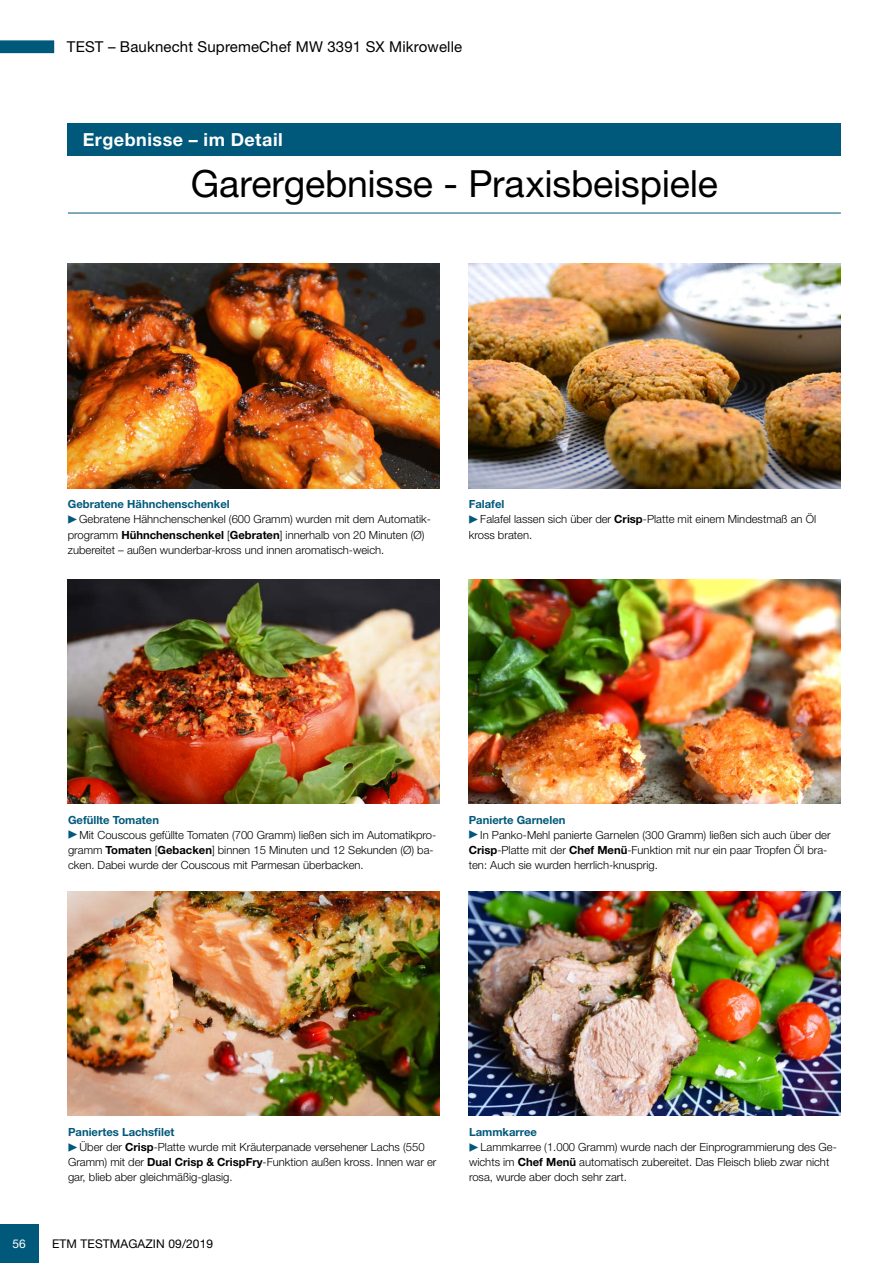
<style>
.page{position:relative;width:893px;height:1263px;background:#fff}
.page>*{position:absolute;margin:0;border:0;box-sizing:border-box;transform-origin:0 0}
.t1{font:37.5px "Helvetica Neue LT Std";letter-spacing:-.005em;color:#000}
.t2{font:700 18px "Helvetica Neue LT Std";letter-spacing:.025em;color:#fff}
.t3{font:15px "Helvetica Neue LT Std";letter-spacing:.01em;color:#000}
.t4{font:12px "Helvetica Neue LT Std";letter-spacing:.01em;color:#000}
.t5{font:12px "Helvetica Neue LT Std";color:#fff}
.t6{font:300 11.25px/15.1px "Helvetica Neue LT Std";color:#000}
.s1{font-weight:700;color:#00587a}
.s2{font-family:"Source Sans Pro";font-weight:400;font-size:10.5px;color:#00587a}
.s3{font-weight:700}
</style>
<div class="page">
<div style="left:68px;top:124px;width:773px;height:32px;background:#00587a"></div>
<hr style="left:68px;top:213px;width:773px;height:1px;background:#00587a">
<img style="left:68px;top:579px;width:371px;height:224px">
<img style="left:469px;top:579px;width:372px;height:224px">
<img style="left:68px;top:264px;width:371px;height:224px">
<img style="left:469px;top:264px;width:372px;height:224px">
<img style="left:68px;top:891px;width:371px;height:225px">
<img style="left:469px;top:891px;width:372px;height:225px">
<svg style="left:0;top:40px;width:54px;height:13px"></svg>
<div style="left:0;top:1225px;width:38px;height:38px;background:#00587a"></div>
<h3 class="t3" style="left:67px;top:38px;width:397px">TEST – Bauknecht SupremeChef MW 3391 SX Mikrowelle</h3>
<h2 class="t2" style="left:83px;top:129px;width:202px">Ergebnisse – im Detail</h2>
<h1 class="t1" style="left:191px;top:161px;width:529px">Garergebnisse - Praxisbeispiele</h1>
<p class="t6" style="left:68px;top:496px;width:365px"><span class="s1">Gebratene Hähnchenschenkel<br></span><span class="s2">▶</span> Gebratene Hähnchenschenkel (600 Gramm) wurden mit dem Automatik&shy;programm <span class="s3">Hühnchenschenkel</span> [<span class="s3">Gebraten</span>] innerhalb von 20 Minuten (Ø) zubereitet – außen wunderbar-kross und innen aromatisch-weich.</p>
<p class="t6" style="left:469px;top:496px;width:349px"><span class="s1">Falafel<br></span><span class="s2">▶</span> Falafel lassen sich über der <span class="s3">Crisp</span>-Platte mit einem Mindestmaß an Öl kross braten.</p>
<p class="t6" style="left:68px;top:812px;width:370px"><span class="s1">Gefüllte Tomaten<br></span><span class="s2">▶</span> Mit Couscous gefüllte Tomaten (700 Gramm) ließen sich im Automatikpro&shy;gramm <span class="s3">Tomaten</span> [<span class="s3">Gebacken</span>] binnen 15 Minuten und 12 Sekunden (Ø) ba&shy;cken. Dabei wurde der Couscous mit Parmesan überbacken.</p>
<p class="t6" style="left:469px;top:812px;width:363px"><span class="s1">Panierte Garnelen<br></span><span class="s2">▶</span> In Panko-Mehl panierte Garnelen (300 Gramm) ließen sich auch über der <span class="s3">Crisp</span>-Platte mit der <span class="s3">Chef Menü</span>-Funktion mit nur ein paar Tropfen Öl bra&shy;ten: Auch sie wurden herrlich-knusprig.</p>
<p class="t6" style="left:68px;top:1124px;width:370px"><span class="s1">Paniertes Lachsfilet<br></span><span class="s2">▶</span> Über der <span class="s3">Crisp</span>-Platte wurde mit Kräuterpanade versehener Lachs (550<br>Gramm) mit der <span class="s3">Dual Crisp &amp; CrispFry</span>-Funktion außen kross. Innen war er gar, blieb aber gleichmäßig-glasig.</p>
<p class="t6" style="left:469px;top:1124px;width:369px"><span class="s1">Lammkarree<br></span><span class="s2">▶</span> Lammkarree (1.000 Gramm) wurde nach der Einprogrammierung des Ge&shy;wichts im <span class="s3">Chef Menü</span> automatisch zubereitet. Das Fleisch blieb zwar nicht rosa, wurde aber doch sehr zart.</p>
<p class="t5" style="left:12px;top:1237px;width:15px">56</p>
<p class="t4" style="left:52px;top:1237px;width:163px">ETM TESTMAGAZIN 09/2019</p>
</div>
